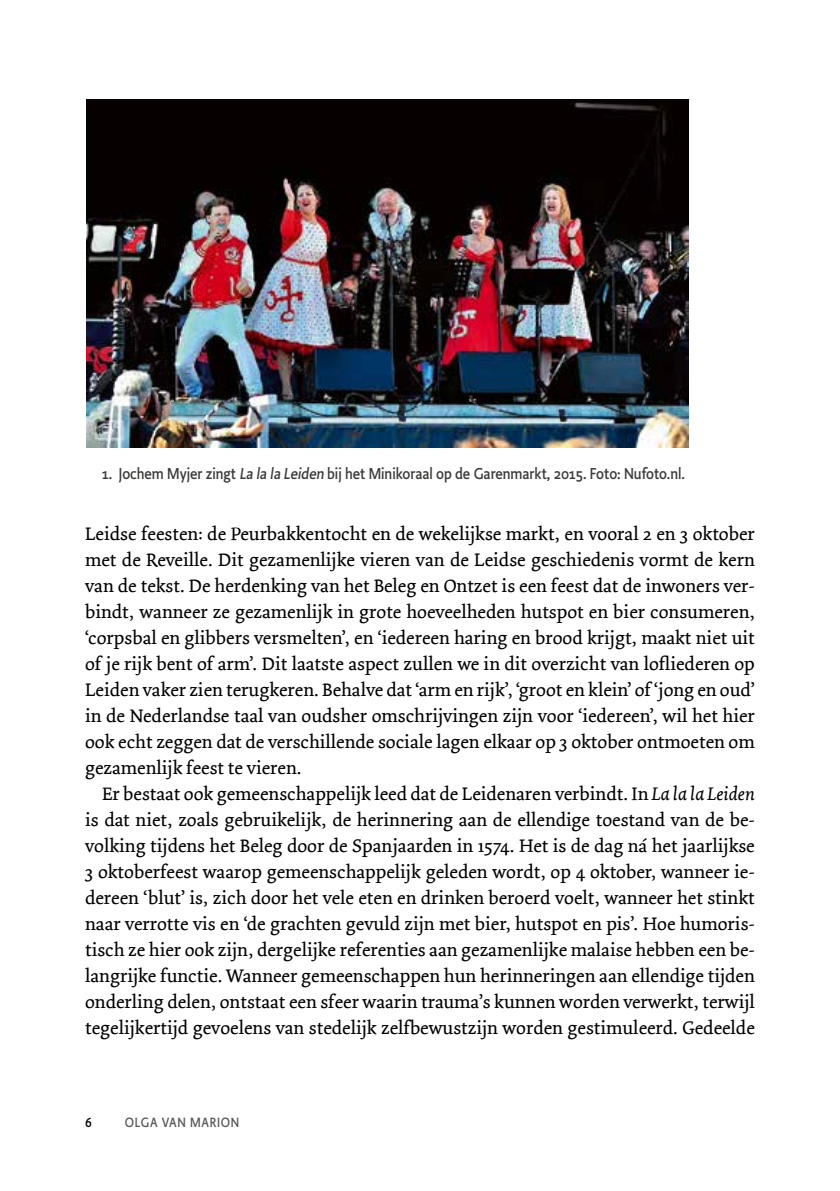
<style>
.page{position:relative;width:840px;height:1191px;background:#fff}
.page>*{position:absolute;margin:0;border:0;box-sizing:border-box;transform-origin:0 0}
.t1{font:19px/26px "Dolly";color:#000;text-align:justify}
.t2{font:500 16.4px "Productus";color:#3a3a39}
.t3{font:500 14px "Productus";letter-spacing:.05em;color:#565655}
.t4{font:500 14px "Productus";color:#000}
.s1{font-style:italic}
</style>
<div class="page">
<img style="left:86px;top:99px;width:602px;height:348px">
<p class="t2" style="left:102px;top:464px;width:584px">1. Jochem Myjer zingt La la la Leiden bij het Minikoraal op de Garenmarkt, 2015. Foto: Nufoto.nl.</p>
<p class="t1" style="left:85px;top:521px;width:671px">Leidse feesten: de Peurbakkentocht en de wekelijkse markt, en vooral 2 en 3 oktober met de Reveille. Dit gezamenlijke vieren van de Leidse geschiedenis vormt de kern van de tekst. De herdenking van het Beleg en Ontzet is een feest dat de inwoners ver&shy;bindt, wanneer ze gezamenlijk in grote hoeveelheden hutspot en bier consumeren, ‘corpsbal en glibbers versmelten’, en ‘iedereen haring en brood krijgt, maakt niet uit of je rijk bent of arm’. Dit laatste aspect zullen we in dit overzicht van lofliederen op Leiden vaker zien terugkeren. Behalve dat ‘arm en rijk’, ‘groot en klein’ of ‘jong en oud’ in de Nederlandse taal van oudsher omschrijvingen zijn voor ‘iedereen’, wil het hier ook echt zeggen dat de verschillende sociale lagen elkaar op 3 oktober ontmoeten om gezamenlijk feest te vieren.</p>
<p class="t1" style="left:85px;top:781px;width:671px;text-indent:17px">Er bestaat ook gemeenschappelijk leed dat de Leidenaren verbindt. In <span class="s1">La la la Leiden </span>is dat niet, zoals gebruikelijk, de herinnering aan de ellendige toestand van de be&shy;volking tijdens het Beleg door de Spanjaarden in 1574. Het is de dag ná het jaarlijkse 3 oktoberfeest waarop gemeenschappelijk geleden wordt, op 4 oktober, wanneer ie&shy;dereen ‘blut’ is, zich door het vele eten en drinken beroerd voelt, wanneer het stinkt naar verrotte vis en ‘de grachten gevuld zijn met bier, hutspot en pis’. Hoe humoris&shy;tisch ze hier ook zijn, dergelijke referenties aan gezamenlijke malaise hebben een be&shy;langrijke functie. Wanneer gemeenschappen hun herinneringen aan ellendige tijden onderling delen, ontstaat een sfeer waarin trauma’s kunnen worden verwerkt, terwijl tegelijkertijd gevoelens van stedelijk zelfbewustzijn worden gestimuleerd. Gedeelde</p>
<p class="t4" style="left:85px;top:1114px;width:8px">6</p>
<p class="t3" style="left:125px;top:1114px;width:116px">olga van marion</p>
</div>
